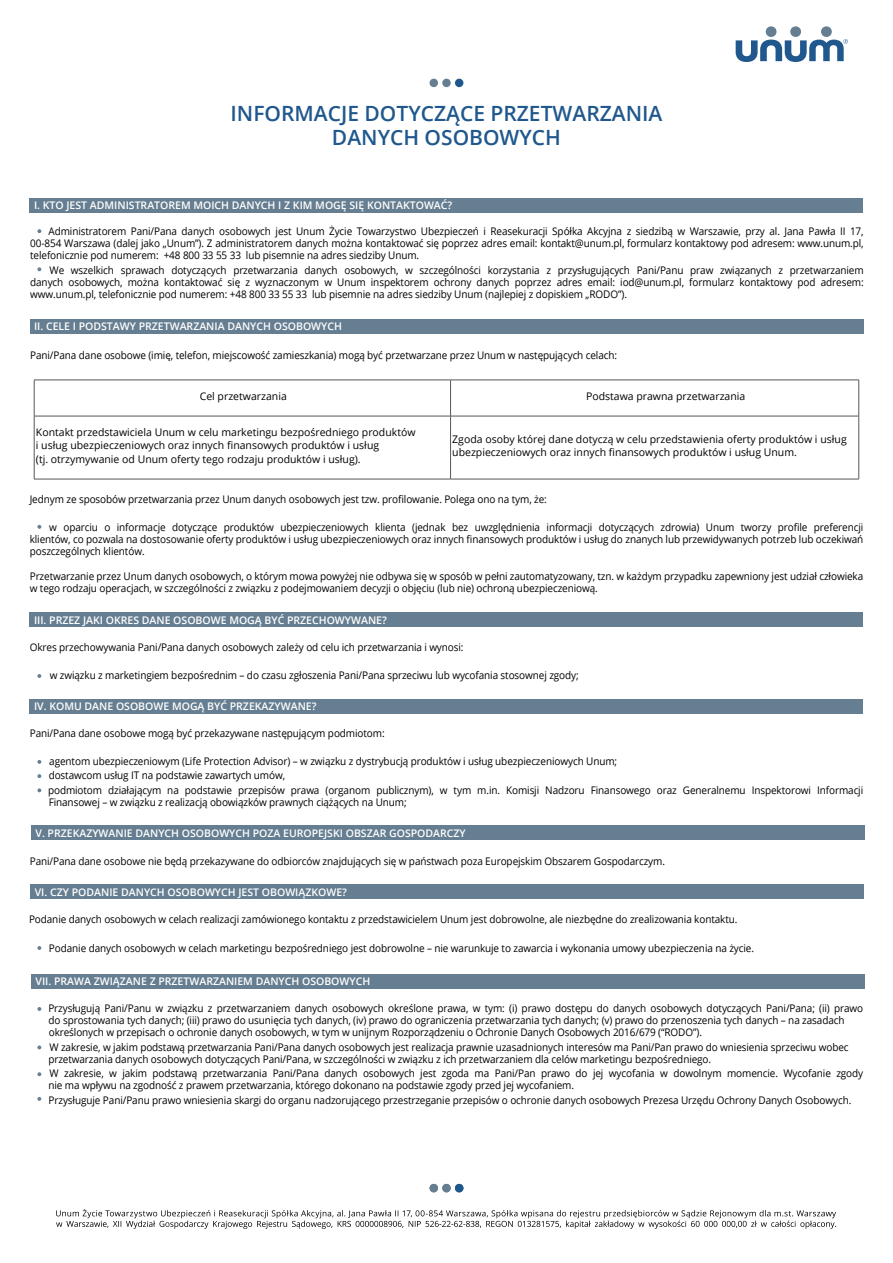
<style>
.page{position:relative;width:893px;height:1263px;background:#fff}
.page>*{position:absolute;margin:0;border:0;box-sizing:border-box;transform-origin:0 0}
.t1{font:600 21px/24px "Open Sans";color:#20588d;text-align:center}
.t2{font:10.5px/12px "Open Sans";letter-spacing:-.01em;color:#000;scale:.95 1}
.t3{font:10.5px/13.5px "Open Sans";letter-spacing:-.01em;color:#000}
.t4{font:600 10.5px "Open Sans";color:#fff}
</style>
<div class="page">
<div style="left:30px;top:319px;width:833px;height:15px;background:#667e91"></div>
<hr style="left:34px;top:380px;width:417px;height:1px;background:#575756">
<hr style="left:34px;top:380px;width:1px;height:36px;background:#575756">
<hr style="left:451px;top:380px;width:408px;height:1px;background:#575756">
<hr style="left:450px;top:380px;width:1px;height:36px;background:#575756">
<hr style="left:858px;top:380px;width:1px;height:36px;background:#575756">
<hr style="left:34px;top:416px;width:417px;height:1px;background:#575756">
<hr style="left:34px;top:416px;width:1px;height:63px;background:#575756">
<hr style="left:451px;top:416px;width:408px;height:1px;background:#575756">
<hr style="left:450px;top:416px;width:1px;height:63px;background:#575756">
<hr style="left:858px;top:416px;width:1px;height:63px;background:#575756">
<hr style="left:34px;top:479px;width:417px;height:1px;background:#575756">
<hr style="left:451px;top:479px;width:408px;height:1px;background:#575756">
<div style="left:30px;top:198px;width:833px;height:14px;background:#667e91"></div>
<svg style="left:37px;top:229px;width:4px;height:4px"></svg>
<svg style="left:37px;top:267px;width:4px;height:4px"></svg>
<svg style="left:37px;top:525px;width:4px;height:4px"></svg>
<div style="left:30px;top:612px;width:833px;height:15px;background:#667e91"></div>
<svg style="left:37px;top:674px;width:4px;height:4px"></svg>
<div style="left:30px;top:699px;width:833px;height:14px;background:#667e91"></div>
<svg style="left:37px;top:760px;width:4px;height:4px"></svg>
<svg style="left:37px;top:774px;width:4px;height:4px"></svg>
<svg style="left:37px;top:788px;width:4px;height:4px"></svg>
<div style="left:31px;top:825px;width:834px;height:15px;background:#667e91"></div>
<div style="left:31px;top:884px;width:833px;height:15px;background:#667e91"></div>
<div style="left:31px;top:973px;width:834px;height:15px;background:#667e91"></div>
<svg style="left:37px;top:946px;width:4px;height:4px"></svg>
<svg style="left:37px;top:1007px;width:4px;height:4px"></svg>
<svg style="left:37px;top:1045px;width:4px;height:4px"></svg>
<svg style="left:37px;top:1072px;width:4px;height:4px"></svg>
<svg style="left:37px;top:1097px;width:4px;height:4px"></svg>
<svg style="left:736px;top:26px;width:112px;height:36px"></svg>
<div style="left:430px;top:79px;width:8px;height:8px;background:#667e91;border-radius:50%"></div>
<div style="left:442px;top:79px;width:9px;height:8px;background:#667e91;border-radius:50%"></div>
<div style="left:455px;top:79px;width:8px;height:8px;background:#20588d;border-radius:50%"></div>
<svg style="left:56px;top:1209px;width:780px;height:20px"></svg>
<div style="left:430px;top:1184px;width:8px;height:8px;background:#667e91;border-radius:50%"></div>
<div style="left:442px;top:1184px;width:9px;height:8px;background:#667e91;border-radius:50%"></div>
<div style="left:455px;top:1184px;width:8px;height:8px;background:#20588d;border-radius:50%"></div>
<h1 class="t1" style="left:230px;top:101px;width:433px">INFORMACJE DOTYCZĄCE PRZETWARZANIA<br>DANYCH OSOBOWYCH</h1>
<p class="t4" style="left:34px;top:198px;width:420px">I. KTO JEST ADMINISTRATOREM MOICH DANYCH I Z KIM MOGĘ SIĘ KONTAKTOWAĆ?</p>
<p class="t2" style="left:30px;top:225px;width:879px;text-align:justify;text-indent:18px">Administratorem Pani/Pana danych osobowych jest Unum Życie Towarzystwo Ubezpieczeń i Reasekuracji Spółka Akcyjna z siedzibą w Warszawie, przy al. Jana Pawła II 17, 00-854 Warszawa (dalej jako „Unum”). Z administratorem danych można kontaktować się poprzez adres email: kontakt@unum.pl, formularz kontaktowy pod adresem: www.unum.pl, telefonicznie pod numerem: +48 800 33 55 33 lub pisemnie na adres siedziby Unum.</p>
<p class="t2" style="left:30px;top:263px;width:879px;text-align:justify;text-indent:19px">We wszelkich sprawach dotyczących przetwarzania danych osobowych, w szczególności korzystania z przysługujących Pani/Panu praw związanych z przetwarzaniem danych osobowych, można kontaktować się z wyznaczonym w Unum inspektorem ochrony danych poprzez adres email: iod@unum.pl, formularz kontaktowy pod adresem: www.unum.pl, telefonicznie pod numerem: +48 800 33 55 33 lub pisemnie na adres siedziby Unum (najlepiej z dopiskiem „RODO”).</p>
<p class="t4" style="left:34px;top:319px;width:309px">II. CELE I PODSTAWY PRZETWARZANIA DANYCH OSOBOWYCH</p>
<p class="t2" style="left:30px;top:348px;width:619px">Pani/Pana dane osobowe (imię, telefon, miejscowość zamieszkania) mogą być przetwarzane przez Unum w następujących celach:</p>
<p class="t3" style="left:200px;top:389px;width:89px">Cel przetwarzania</p>
<p class="t3" style="left:586px;top:389px;width:161px">Podstawa prawna przetwarzania</p>
<p class="t3" style="left:36px;top:425px;width:381px">Kontakt przedstawiciela Unum w celu marketingu bezpośredniego produktów i usług ubezpieczeniowych oraz innych finansowych produktów i usług<br>(tj. otrzymywanie od Unum oferty tego rodzaju produktów i usług).</p>
<p class="t3" style="left:452px;top:432px;width:396px">Zgoda osoby której dane dotyczą w celu przedstawienia oferty produktów i usług ubezpieczeniowych oraz innych finansowych produktów i usług Unum.</p>
<p class="t2" style="left:30px;top:492px;width:546px">Jednym ze sposobów przetwarzania przez Unum danych osobowych jest tzw. profilowanie. Polega ono na tym, że:</p>
<p class="t2" style="left:30px;top:521px;width:879px;text-align:justify;text-indent:20px">w oparciu o informacje dotyczące produktów ubezpieczeniowych klienta (jednak bez uwzględnienia informacji dotyczących zdrowia) Unum tworzy profile preferencji klientów, co pozwala na dostosowanie oferty produktów i usług ubezpieczeniowych oraz innych finansowych produktów i usług do znanych lub przewidywanych potrzeb lub oczekiwań poszczególnych klientów.</p>
<p class="t2" style="left:30px;top:570px;width:879px">Przetwarzanie przez Unum danych osobowych, o którym mowa powyżej nie odbywa się w sposób w pełni zautomatyzowany, tzn. w każdym przypadku zapewniony jest udział człowieka w tego rodzaju operacjach, w szczególności z związku z podejmowaniem decyzji o objęciu (lub nie) ochroną ubezpieczeniową.</p>
<p class="t4" style="left:34px;top:613px;width:354px">III. PRZEZ JAKI OKRES DANE OSOBOWE MOGĄ BYĆ PRZECHOWYWANE?</p>
<p class="t2" style="left:30px;top:641px;width:458px">Okres przechowywania Pani/Pana danych osobowych zależy od celu ich przetwarzania i wynosi:</p>
<p class="t2" style="left:50px;top:669px;width:558px">w związku z marketingiem bezpośrednim – do czasu zgłoszenia Pani/Pana sprzeciwu lub wycofania stosownej zgody;</p>
<p class="t4" style="left:34px;top:699px;width:284px">IV. KOMU DANE OSOBOWE MOGĄ BYĆ PRZEKAZYWANE?</p>
<p class="t2" style="left:30px;top:727px;width:375px">Pani/Pana dane osobowe mogą być przekazywane następującym podmiotom:</p>
<p class="t2" style="left:48px;top:754px;width:860px;line-height:14.4px">agentom ubezpieczeniowym (Life Protection Advisor) – w związku z dystrybucją produktów i usług ubezpieczeniowych Unum;<br>dostawcom usług IT na podstawie zawartych umów,<br>podmiotom działającym na podstawie przepisów prawa (organom publicznym), w tym m.in. Komisji Nadzoru Finansowego oraz Generalnemu Inspektorowi Informacji</p>
<p class="t2" style="left:49px;top:795px;width:378px">Finansowej – w związku z realizacją obowiązków prawnych ciążących na Unum;</p>
<p class="t4" style="left:36px;top:826px;width:432px">V. PRZEKAZYWANIE DANYCH OSOBOWYCH POZA EUROPEJSKI OBSZAR GOSPODARCZY</p>
<p class="t2" style="left:30px;top:855px;width:670px">Pani/Pana dane osobowe nie będą przekazywane do odbiorców znajdujących się w państwach poza Europejskim Obszarem Gospodarczym.</p>
<p class="t4" style="left:35px;top:884px;width:314px">VI. CZY PODANIE DANYCH OSOBOWYCH JEST OBOWIĄZKOWE?</p>
<p class="t2" style="left:29px;top:913px;width:747px">Podanie danych osobowych w celach realizacji zamówionego kontaktu z przedstawicielem Unum jest dobrowolne, ale niezbędne do zrealizowania kontaktu.</p>
<p class="t2" style="left:49px;top:941px;width:744px">Podanie danych osobowych w celach marketingu bezpośredniego jest dobrowolne – nie warunkuje to zawarcia i wykonania umowy ubezpieczenia na życie.</p>
<p class="t4" style="left:36px;top:974px;width:336px">VII. PRAWA ZWIĄZANE Z PRZETWARZANIEM DANYCH OSOBOWYCH</p>
<p class="t2" style="left:48px;top:1002px;width:859px">Przysługują Pani/Panu w związku z przetwarzaniem danych osobowych określone prawa, w tym: (i) prawo dostępu do danych osobowych dotyczących Pani/Pana; (ii) prawo do sprostowania tych danych; (iii) prawo do usunięcia tych danych, (iv) prawo do ograniczenia przetwarzania tych danych; (v) prawo do przenoszenia tych danych – na zasadach określonych w przepisach o ochronie danych osobowych, w tym w unijnym Rozporządzeniu o Ochronie Danych Osobowych 2016/679 (“RODO”).</p>
<p class="t2" style="left:48px;top:1041px;width:844px">W zakresie, w jakim podstawą przetwarzania Pani/Pana danych osobowych jest realizacja prawnie uzasadnionych interesów ma Pani/Pan prawo do wniesienia sprzeciwu wobec przetwarzania danych osobowych dotyczących Pani/Pana, w szczególności w związku z ich przetwarzaniem dla celów marketingu bezpośredniego.</p>
<p class="t2" style="left:49px;top:1067px;width:859px">W zakresie, w jakim podstawą przetwarzania Pani/Pana danych osobowych jest zgoda ma Pani/Pan prawo do jej wycofania w dowolnym momencie. Wycofanie zgody nie ma wpływu na zgodność z prawem przetwarzania, którego dokonano na podstawie zgody przed jej wycofaniem.</p>
<p class="t2" style="left:49px;top:1094px;width:846px">Przysługuje Pani/Panu prawo wniesienia skargi do organu nadzorującego przestrzeganie przepisów o ochronie danych osobowych Prezesa Urzędu Ochrony Danych Osobowych.</p>
</div>
